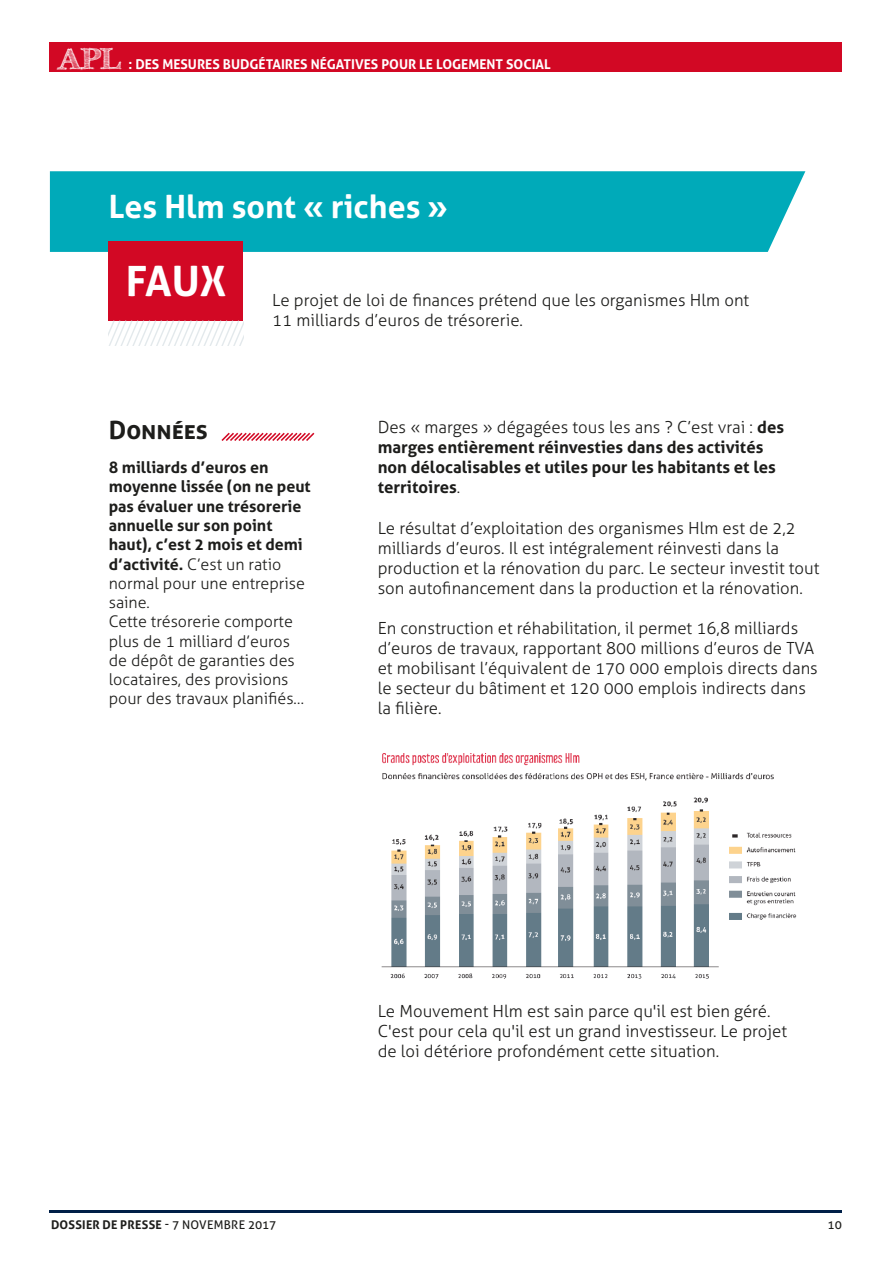
<style>
.page{position:relative;width:893px;height:1263px;background:#fff}
.page>*{position:absolute;margin:0;border:0;box-sizing:border-box;transform-origin:0 0}
.t1{font:700 41.85px "Aller";color:#fff}
.t2{font:700 32.1px "Aller";color:#fff}
.t3{font:700 30px "FFF Tusj";color:#fff}
.t4{font:700 25.05px "Aller";color:#1d1d1b}
.t5{font:300 16.8px/20.1px "Aller";color:#1d1d1b}
.t6{font:700 16.8px/20.1px "Aller";color:#1d1d1b}
.t7{font:300 16.05px/19.2px "Aller";color:#1d1d1b}
.t8{font:700 13.5px "Aller";color:#fff}
.t9{font:700 12px "Aller";letter-spacing:.02em;color:#1d1d1b}
.t10{font:12px "Aller";color:#1d1d1b}
.s1{font-weight:700}
.s2{font-weight:300}
.s3{font-weight:400}
</style>
<div class="page">
<hr style="left:50px;top:1210px;width:792px;height:3px;background:#001f47">
<div style="left:50px;top:43px;width:792px;height:29px;background:#d20824"></div>
<div style="left:50px;top:171px;width:755px;height:81px;background:#00aab9"></div>
<div style="left:109px;top:241px;width:134px;height:80px;background:#d20824"></div>
<svg style="left:221px;top:432px;width:94px;height:9px"></svg>
<img style="left:381px;top:753px;width:416px;height:226px">
<svg style="left:109px;top:321px;width:134px;height:25px"></svg>
<h3 class="t3" style="left:58px;top:41px;width:64px">APL</h3>
<p class="t8" style="left:128px;top:56px;width:424px">: DES MESURES BUDGÉTAIRES NÉGATIVES POUR LE LOGEMENT SOCIAL</p>
<h2 class="t2" style="left:109px;top:187px;width:341px">Les Hlm sont « riches »</h2>
<h1 class="t1" style="left:126px;top:256px;width:102px">FAUX</h1>
<p class="t5" style="left:272px;top:290px;width:479px">Le projet de loi de finances prétend que les organismes Hlm ont<br>11 milliards d’euros de trésorerie.</p>
<h3 class="t4" style="left:109px;top:415px;width:100px">Données</h3>
<p class="t7" style="left:109px;top:458px;width:203px"><span class="s1">8 milliards d’euros en moyenne lissée (on ne peut pas évaluer une trésorerie annuelle sur son point haut), c’est 2 mois et demi d’activité.</span> C’est un ratio normal pour une entreprise saine.<br>Cette trésorerie comporte plus de 1 milliard d’euros de dépôt de garanties des locataires, des provisions pour des travaux planifiés…</p>
<p class="t6" style="left:378px;top:417px;width:408px"><span class="s2">Des « marges » dégagées tous les ans ? C’est vrai :</span> des marges entièrement réinvesties dans des activités non délocalisables et utiles pour les habitants et les territoires<span class="s2">.</span></p>
<p class="t5" style="left:378px;top:517px;width:443px">Le résultat d’exploitation des organismes Hlm est de 2,2 milliards d’euros. Il est intégralement réinvesti dans la production et la rénovation du parc. Le secteur investit tout son autofinancement dans la production et la rénovation.</p>
<p class="t5" style="left:378px;top:618px;width:442px">En construction et réhabilitation, il permet 16,8 milliards d’euros de travaux, rapportant 800 millions d’euros de TVA et mobilisant l’équivalent de 170 000 emplois directs dans le secteur du bâtiment et 120 000 emplois indirects dans la filière.</p>
<p class="t5" style="left:378px;top:1000px;width:411px">Le Mouvement Hlm est sain parce qu'il est bien géré.<br>C'est pour cela qu'il est un grand investisseur. Le projet de loi détériore profondément cette situation.</p>
<p class="t9" style="left:51px;top:1217px;width:227px">DOSSIER DE PRESSE <span class="s3">- 7 NOVEMBRE 2017</span></p>
<p class="t10" style="left:828px;top:1217px;width:16px">10</p>
</div>
